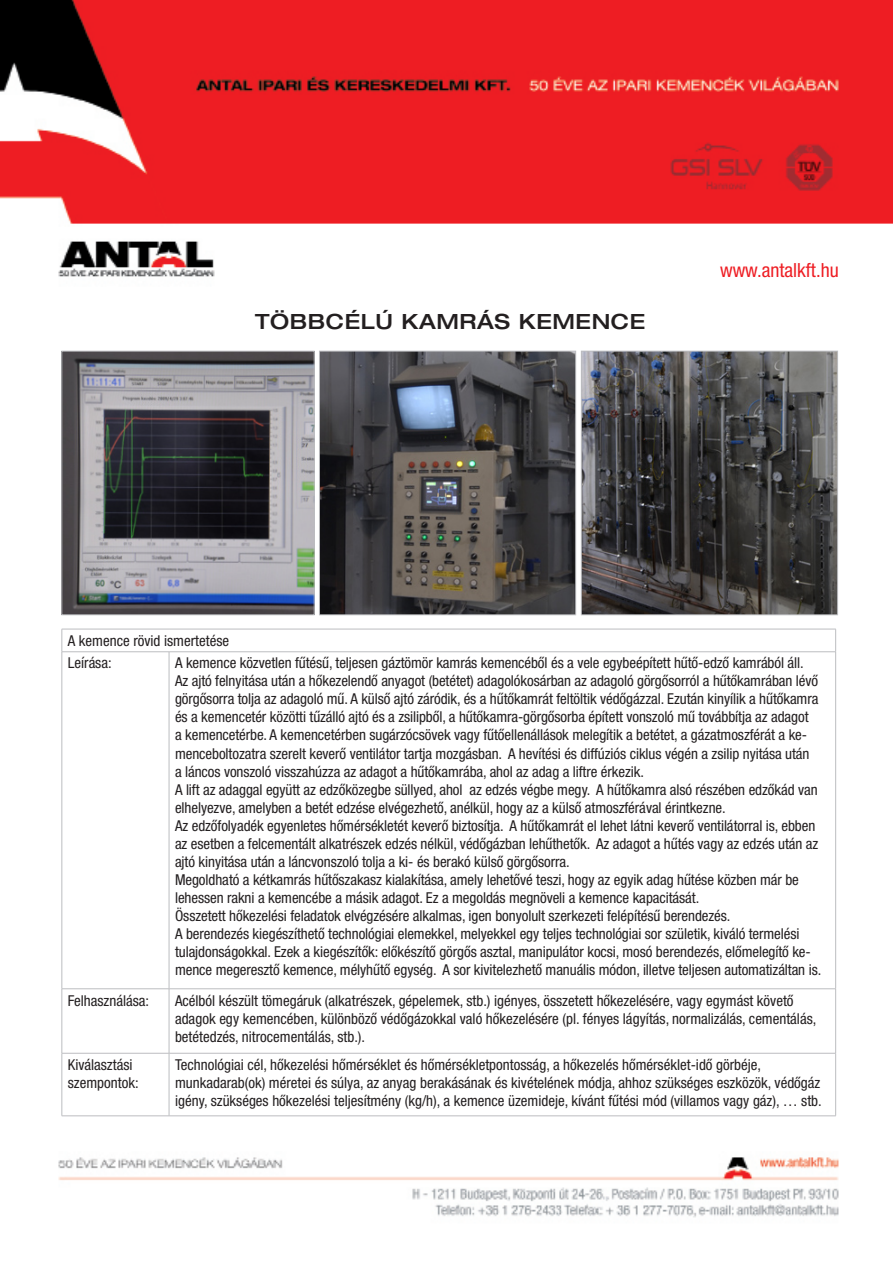
<style>
.page{position:relative;width:893px;height:1263px;background:#fff}
.page>*{position:absolute;margin:0;border:0;box-sizing:border-box;transform-origin:0 0}
.t1{font:500 expanded 21px "Helvetica Neue LT Pro";letter-spacing:.025em;color:#231f20}
.t2{font:condensed 19.5px "Helvetica Neue LT Pro";color:#ee1d23}
.t3{font:condensed 15px/18px "Helvetica Neue LT Pro";letter-spacing:-.005em;color:#231f20}
</style>
<div class="page">
<img style="left:0;top:0;width:893px;height:1218px">
<img style="left:64px;top:353px;width:248px;height:260px">
<div style="left:62px;top:351px;width:252px;height:264px;border:1px solid #bcbdc0"></div>
<img style="left:321px;top:353px;width:253px;height:260px">
<div style="left:319px;top:351px;width:257px;height:264px;border:1px solid #bcbdc0"></div>
<img style="left:583px;top:353px;width:253px;height:260px">
<div style="left:581px;top:351px;width:257px;height:264px;border:1px solid #bcbdc0"></div>
<hr style="left:62px;top:629px;width:107px;height:1px;background:#bcbdc0">
<svg style="left:62px;top:629px;width:1px;height:22px"></svg>
<hr style="left:169px;top:629px;width:667px;height:1px;background:#bcbdc0">
<svg style="left:835px;top:629px;width:1px;height:22px"></svg>
<hr style="left:62px;top:651px;width:107px;height:1px;background:#bcbdc0">
<hr style="left:62px;top:652px;width:1px;height:336px;background:#bcbdc0">
<hr style="left:169px;top:651px;width:667px;height:1px;background:#bcbdc0">
<hr style="left:169px;top:652px;width:1px;height:336px;background:#bcbdc0">
<hr style="left:835px;top:652px;width:1px;height:336px;background:#bcbdc0">
<hr style="left:62px;top:988px;width:107px;height:1px;background:#bcbdc0">
<hr style="left:62px;top:989px;width:1px;height:64px;background:#bcbdc0">
<hr style="left:169px;top:988px;width:667px;height:1px;background:#bcbdc0">
<hr style="left:169px;top:989px;width:1px;height:64px;background:#bcbdc0">
<hr style="left:835px;top:989px;width:1px;height:64px;background:#bcbdc0">
<hr style="left:62px;top:1053px;width:107px;height:1px;background:#bcbdc0">
<hr style="left:62px;top:1053px;width:1px;height:63px;background:#bcbdc0">
<hr style="left:169px;top:1053px;width:667px;height:1px;background:#bcbdc0">
<hr style="left:169px;top:1053px;width:1px;height:63px;background:#bcbdc0">
<hr style="left:835px;top:1053px;width:1px;height:63px;background:#bcbdc0">
<hr style="left:62px;top:1115px;width:107px;height:1px;background:#bcbdc0">
<hr style="left:169px;top:1115px;width:667px;height:1px;background:#bcbdc0">
<p class="t1" style="left:255px;top:308px;width:392px">TÖBBCÉLÚ KAMRÁS KEMENCE</p>
<p class="t2" style="left:720px;top:259px;width:120px">www.antalkft.hu</p>
<p class="t3" style="left:68px;top:631px;width:163px">A kemence rövid ismertetése</p>
<p class="t3" style="left:68px;top:654px;width:45px">Leírása:</p>
<p class="t3" style="left:175px;top:654px;width:645px">A kemence közvetlen fűtésű, teljesen gáztömör kamrás kemencéből és a vele egybeépített hűtő-edző kamrából áll.<br>Az ajtó felnyitása után a hőkezelendő anyagot (betétet) adagolókosárban az adagoló görgősorról a hűtőkamrában lévő görgősorra tolja az adagoló mű. A külső ajtó záródik, és a hűtőkamrát feltöltik védőgázzal. Ezután kinyílik a hűtőkamra és a kemencetér közötti tűzálló ajtó és a zsilipből, a hűtőkamra-görgősorba épített vonszoló mű továbbítja az adagot a kemencetérbe. A kemencetérben sugárzócsövek vagy fűtőellenállások melegítik a betétet, a gázatmoszférát a ke&shy;menceboltozatra szerelt keverő ventilátor tartja mozgásban. A hevítési és diffúziós ciklus végén a zsilip nyitása után a láncos vonszoló visszahúzza az adagot a hűtőkamrába, ahol az adag a liftre érkezik.</p>
<p class="t3" style="left:175px;top:780px;width:644px">A lift az adaggal együtt az edzőközegbe süllyed, ahol az edzés végbe megy. A hűtőkamra alsó részében edzőkád van elhelyezve, amelyben a betét edzése elvégezhető, anélkül, hogy az a külső atmoszférával érintkezne.</p>
<p class="t3" style="left:175px;top:816px;width:645px">Az edzőfolyadék egyenletes hőmérsékletét keverő biztosítja. A hűtőkamrát el lehet látni keverő ventilátorral is, ebben az esetben a felcementált alkatrészek edzés nélkül, védőgázban lehűthetők. Az adagot a hűtés vagy az edzés után az ajtó kinyitása után a láncvonszoló tolja a ki- és berakó külső görgősorra.</p>
<p class="t3" style="left:175px;top:870px;width:625px">Megoldható a kétkamrás hűtőszakasz kialakítása, amely lehetővé teszi, hogy az egyik adag hűtése közben már be lehessen rakni a kemencébe a másik adagot. Ez a megoldás megnöveli a kemence kapacitását.</p>
<p class="t3" style="left:175px;top:906px;width:557px">Összetett hőkezelési feladatok elvégzésére alkalmas, igen bonyolult szerkezeti felépítésű berendezés.</p>
<p class="t3" style="left:175px;top:924px;width:648px">A berendezés kiegészíthető technológiai elemekkel, melyekkel egy teljes technológiai sor születik, kiváló termelési tulajdonságokkal. Ezek a kiegészítők: előkészítő görgős asztal, manipulátor kocsi, mosó berendezés, előmelegítő ke&shy;mence megeresztő kemence, mélyhűtő egység. A sor kivitelezhető manuális módon, illetve teljesen automatizáltan is.</p>
<p class="t3" style="left:68px;top:991px;width:83px">Felhasználása:</p>
<p class="t3" style="left:175px;top:991px;width:643px">Acélból készült tömegáruk (alkatrészek, gépelemek, stb.) igényes, összetett hőkezelésére, vagy egymást követő adagok egy kemencében, különböző védőgázokkal való hőkezelésére (pl. fényes lágyítás, normalizálás, cementálás, betétedzés, nitrocementálás, stb.).</p>
<p class="t3" style="left:68px;top:1055px;width:66px">Kiválasztási</p>
<p class="t3" style="left:68px;top:1073px;width:72px">szempontok:</p>
<p class="t3" style="left:175px;top:1055px;width:648px">Technológiai cél, hőkezelési hőmérséklet és hőmérsékletpontosság, a hőkezelés hőmérséklet-idő görbéje, munkadarab(ok) méretei és súlya, az anyag berakásának és kivételének módja, ahhoz szükséges eszközök, védőgáz igény, szükséges hőkezelési teljesítmény (kg/h), a kemence üzemideje, kívánt fűtési mód (villamos vagy gáz), … stb.</p>
</div>
